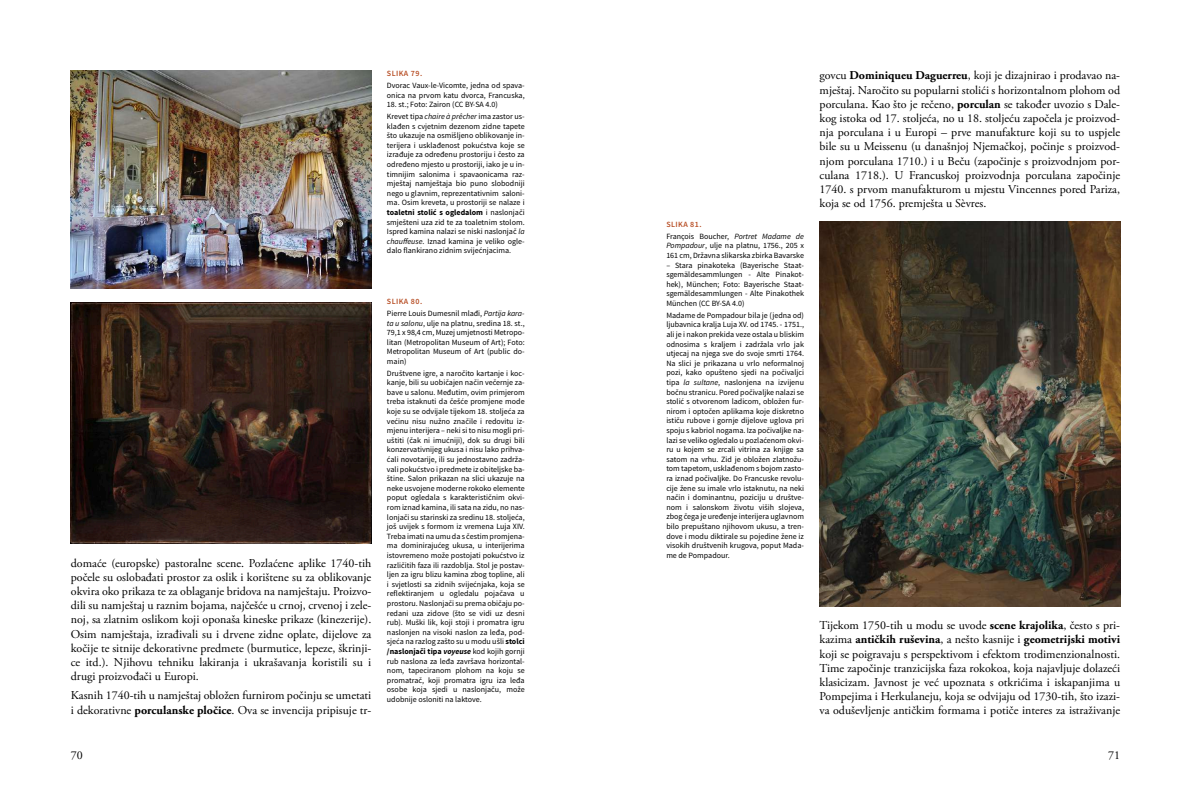
<style>
.page{position:relative;width:1191px;height:794px;background:#fff}
.page>*{position:absolute;margin:0;border:0;box-sizing:border-box;transform-origin:0 0}
.t1{font:12px/14.2px "Adobe Garamond Pro";color:#000;text-align:justify}
.t2{font:8px/9.6px "Source Sans Pro";color:#000}
.t3{font:600 8px "Source Sans Pro";letter-spacing:.055em;color:#b84f26}
.s1{font-style:italic}
.s2{font-weight:700}
.s3{font-weight:600;color:#b84f26}
.s4{font-weight:700;font-style:italic}
</style>
<div class="page">
<img style="left:71px;top:71px;width:300px;height:217px">
<img style="left:71px;top:303px;width:300px;height:240px">
<img style="left:819px;top:222px;width:301px;height:384px">
<p class="t3" style="left:387px;top:70px;width:37px">SLIKA 79.</p>
<p class="t2" style="left:387px;top:81px;width:139px">Dvorac Vaux-le-Vicomte, jedna od spava&shy;onica na prvom katu dvorca, Francuska,</p>
<p class="t2" style="left:387px;top:99px;width:139px;line-height:11.6px">18. st.; Foto: Zairon (CC BY-SA 4.0)<br>Krevet tipa <span class="s1">chaire à prêcher</span> ima zastor us-</p>
<p class="t2" style="left:387px;top:122px;width:139px;text-align:justify">klađen s cvjetnim dezenom zidne tapete što ukazuje na osmišljeno oblikovanje in&shy;terijera i usklađenost pokućstva koje se izrađuje za određenu prostoriju i često za određeno mjesto u prostoriji, iako je u in&shy;timnijim salonima i spavaonicama raz&shy;mještaj namještaja bio puno slobodniji nego u glavnim, reprezentativnim saloni&shy;ma. Osim kreveta, u prostoriji se nalaze i <span class="s2">toaletni stolić s ogledalom</span> i naslonjači smješteni uza zid te za toaletnim stolom.<br>Ispred kamina nalazi se niski naslonjač <span class="s1">la chauffeuse</span>. Iznad kamina je veliko ogle&shy;dalo flankirano zidnim svijećnjacima.</p>
<p class="t1" style="left:71px;top:557px;width:302px">domaće (europske) pastoralne scene. Pozlaćene aplike 1740-tih počele su oslobađati prostor za oslik i korištene su za oblikovanje okvira oko prikaza te za oblaganje bridova na namještaju. Proizvo‐ dili su namještaj u raznim bojama, najčešće u crnoj, crvenoj i zele‐ noj, sa zlatnim oslikom koji oponaša kineske prikaze (kinezerije).<br>Osim namještaja, izrađivali su i drvene zidne oplate, dijelove za kočije te sitnije dekorativne predmete (burmutice, lepeze, škrinji‐ ce itd.). Njihovu tehniku lakiranja i ukrašavanja koristili su i drugi proizvođači u Europi.</p>
<h1 class="t1" style="left:71px;top:689px;width:302px">Kasnih 1740-tih u namještaj obložen furnirom počinju se umetati i dekorativne <span class="s2">porculanske pločice</span>. Ova se invencija pripisuje tr‐</h1>
<p class="t2" style="left:387px;top:296px;width:139px;line-height:11.6px"><span class="s3">SLIKA 80.<br></span>Pierre Louis Dumesnil mlađi, <span class="s1">Partija kara-</span></p>
<p class="t2" style="left:387px;top:319px;width:139px;text-align:justify"><span class="s1">ta u salonu</span>, ulje na platnu, sredina 18. st., 79,1 x 98,4 cm, Muzej umjetnosti Metropo&shy;litan (Metropolitan Museum of Art); Foto:<br>Metropolitan Museum of Art (public do&shy;main)</p>
<p class="t2" style="left:387px;top:369px;width:139px;text-align:justify">Društvene igre, a naročito kartanje i koc&shy;kanje, bili su uobičajen način večernje za&shy;bave u salonu. Međutim, ovim primjerom treba istaknuti da češće promjene mode koje su se odvijale tijekom 18. stoljeća za većinu nisu nužno značile i redovitu iz&shy;mjenu interijera – neki si to nisu mogli pri&shy;uštiti (čak ni imućniji), dok su drugi bili konzervativnijeg ukusa i nisu lako prihva&shy;ćali novotarije, ili su jednostavno zadrža&shy;vali pokućstvo i predmete iz obiteljske ba&shy;štine. Salon prikazan na slici ukazuje na neke usvojene moderne rokoko elemente poput ogledala s karakterističnim okvi&shy;rom iznad kamina, ili sata na zidu, no nas&shy;lonjači su starinski za sredinu 18. stoljeća, još uvijek s formom iz vremena Luja XIV.<br>Treba imati na umu da s čestim promjena&shy;ma dominirajućeg ukusa, u interijerima istovremeno može postojati pokućstvo iz različitih faza ili razdoblja. Stol je postav&shy;ljen za igru blizu kamina zbog topline, ali i svjetlosti sa zidnih svijećnjaka, koja se reflektiranjem u ogledalu pojačava u prostoru. Naslonjači su prema običaju po&shy;redani uza zidove (što se vidi uz desni rub). Muški lik, koji stoji i promatra igru naslonjen na visoki naslon za leđa, pod&shy;sjeća na razlog zašto su u modu ušli <span class="s2">stolci /naslonjači tipa</span> <span class="s4">voyeuse</span> kod kojih gornji rub naslona za leđa završava horizontal&shy;nom, tapeciranom plohom na koju se promatrač, koji promatra igru iza leđa osobe koja sjedi u naslonjaču, može udobnije osloniti na laktove.</p>
<p class="t2" style="left:666px;top:219px;width:139px;line-height:11.6px"><span class="s3">SLIKA 81.<br></span>François Boucher, <span class="s1">Portret Madame de</span></p>
<p class="t2" style="left:666px;top:242px;width:139px"><span class="s1">Pompadour</span>, ulje na platnu, 1756., 205 x<br>161 cm, Državna slikarska zbirka Bavarske</p>
<p class="t2" style="left:666px;top:261px;width:139px;text-align:justify">– Stara pinakoteka (Bayerische Staat&shy;sgemäldesammlungen - Alte Pinakot&shy;hek), München; Foto: Bayerische Staat&shy;sgemäldesammlungen - Alte Pinakothek München (CC BY-SA 4.0)</p>
<p class="t2" style="left:666px;top:311px;width:139px;text-align:justify">Madame de Pompadour bila je (jedna od) ljubavnica kralja Luja XV. od 1745. - 1751., ali je i nakon prekida veze ostala u bliskim odnosima s kraljem i zadržala vrlo jak utjecaj na njega sve do svoje smrti 1764.<br>Na slici je prikazana u vrlo neformalnoj pozi, kako opušteno sjedi na počivaljci tipa <span class="s1">la sultane</span>, naslonjena na izvijenu bočnu stranicu. Pored počivaljke nalazi se stolić s otvorenom ladicom, obložen fur&shy;nirom i optočen aplikama koje diskretno ističu rubove i gornje dijelove uglova pri spoju s kabriol nogama. Iza počivaljke na&shy;lazi se veliko ogledalo u pozlaćenom okvi&shy;ru u kojem se zrcali vitrina za knjige sa satom na vrhu. Zid je obložen zlatnožu&shy;tom tapetom, usklađenom s bojom zasto&shy;ra iznad počivaljke. Do Francuske revolu&shy;cije žene su imale vrlo istaknutu, na neki način i dominantnu, poziciju u društve&shy;nom i salonskom životu viših slojeva, zbog čega je uređenje interijera uglavnom bilo prepuštano njihovom ukusu, a tren&shy;dove i modu diktirale su pojedine žene iz visokih društvenih krugova, poput Mada&shy;me de Pompadour.</p>
<p class="t1" style="left:819px;top:70px;width:302px">govcu <span class="s2">Dominiqueu Daguerreu</span>, koji je dizajnirao i prodavao na‐ mještaj. Naročito su popularni stolići s horizontalnom plohom od porculana. Kao što je rečeno, <span class="s2">porculan</span> se također uvozio s Dale‐ kog istoka od 17. stoljeća, no u 18. stoljeću započela je proizvod‐ nja porculana i u Europi – prve manufakture koji su to uspjele bile su u Meissenu (u današnjoj Njemačkoj, počinje s proizvod‐ njom porculana 1710.) i u Beču (započinje s proizvodnjom por‐ culana 1718.). U Francuskoj proizvodnja porculana započinje 1740. s prvom manufakturom u mjestu Vincennes pored Pariza, koja se od 1756. premješta u Sèvres.</p>
<p class="t1" style="left:819px;top:619px;width:302px">Tijekom 1750-tih u modu se uvode <span class="s2">scene krajolika</span>, često s pri‐ kazima <span class="s2">antičkih ruševina</span>, a nešto kasnije i <span class="s2">geometrijski motivi </span>koji se poigravaju s perspektivom i efektom trodimenzionalnosti.<br>Time započinje tranzicijska faza rokokoa, koja najavljuje dolazeći klasicizam. Javnost je već upoznata s otkrićima i iskapanjima u Pompejima i Herkulaneju, koja se odvijaju od 1730-tih, što izazi‐ va oduševljenje antičkim formama i potiče interes za istraživanje</p>
<h1 class="t1" style="left:71px;top:748px;width:13px">70</h1>
<h1 class="t1" style="left:1108px;top:748px;width:13px">71</h1>
</div>
